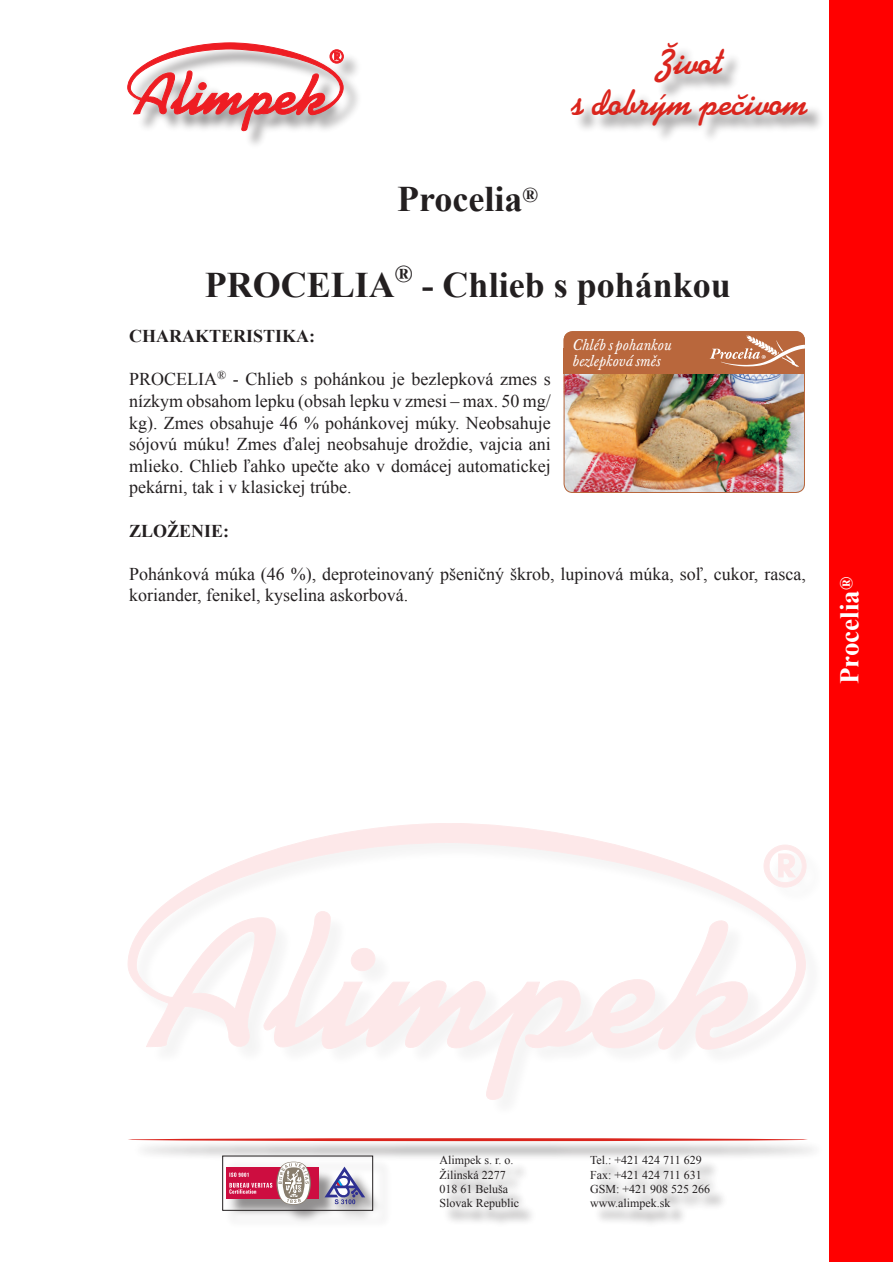
<style>
.page{position:relative;width:893px;height:1263px;background:#fff}
.page>*{position:absolute;margin:0;border:0;box-sizing:border-box;transform-origin:0 0}
.t1{font:700 36px "Times New Roman";color:#231f20}
.t2{font:700 36px "Koala";color:#da251d}
.t3{font:700 27px "Times New Roman";color:#fff}
.t4{font:18px/21.6px "Times New Roman";color:#231f20;text-align:justify}
.t5{font:700 18px "Times New Roman";color:#231f20}
.t6{font:italic 15px/15.9px "J Baskerville Tx N";color:#fff}
.t7{font:12px "Times New Roman";color:#231f20}
</style>
<div class="page">
<svg style="left:128px;top:824px;width:679px;height:276px"></svg>
<svg style="left:764px;top:845px;width:42px;height:42px"></svg>
<div style="left:132px;top:1140px;width:692px;height:21px;background:#231f20;opacity:.75"></div>
<hr style="left:128px;top:1138px;width:680px;height:3px;background:#da251d;border-radius:50%">
<div style="left:129px;top:44px;width:235px;height:107px;background:#231f20;opacity:.5"></div>
<svg style="left:128px;top:43px;width:216px;height:88px"></svg>
<div style="left:829px;top:0;width:63px;height:1261px;background:#f00"></div>
<div style="left:573px;top:45px;width:254px;height:99px;background:#231f20;opacity:.5"></div>
<div style="left:224px;top:1157px;width:168px;height:74px;background:#231f20;opacity:.5"></div>
<div style="left:226px;top:1167px;width:93px;height:32px;background:#cd0d40"></div>
<svg style="left:229px;top:1162px;width:82px;height:43px"></svg>
<svg style="left:324px;top:1166px;width:41px;height:38px"></svg>
<div style="left:442px;top:1158px;width:95px;height:71px;background:#231f20;opacity:.75"></div>
<div style="left:592px;top:1158px;width:136px;height:71px;background:#231f20;opacity:.75"></div>
<img style="left:563px;top:331px;width:242px;height:162px">
<p class="t1" style="left:397px;top:175px;width:142px">Procelia<sup>®</sup></p>
<p class="t2" style="left:657px;top:42px;width:66px">Život</p>
<p class="t2" style="left:572px;top:83px;width:237px">s dobrým pečivom</p>
<p class="t1" style="left:205px;top:260px;width:528px">PROCELIA<sup>®</sup> - Chlieb s pohánkou</p>
<p class="t5" style="left:129px;top:324px;width:188px">CHARAKTERISTIKA:</p>
<p class="t4" style="left:129px;top:368px;width:423px">PROCELIA<sup>®</sup> - Chlieb s pohánkou je bezlepková zmes s nízkym obsahom lepku (obsah lepku v zmesi – max. 50 mg/ kg). Zmes obsahuje 46 % pohánkovej múky. Neobsahuje sójovú múku! Zmes ďalej neobsahuje droždie, vajcia ani mlieko. Chlieb ľahko upečte ako v domácej automatickej pekárni, tak i v klasickej trúbe.</p>
<p class="t5" style="left:129px;top:518px;width:102px">ZLOŽENIE:</p>
<p class="t4" style="left:129px;top:563px;width:678px">Pohánková múka (46 %), deproteinovaný pšeničný škrob, lupinová múka, soľ, cukor, rasca, koriander, fenikel, kyselina askorbová.</p>
<p class="t6" style="left:573px;top:337px;width:100px">Chléb s pohankou bezlepková směs</p>
<p class="t3" style="left:831px;top:684px;width:109px;rotate:-90deg">Procelia<sup>®</sup></p>
<p class="t7" style="left:440px;top:1152px;width:75px">Alimpek s. r. o.</p>
<p class="t7" style="left:440px;top:1166px;width:68px">Žilinská 2277</p>
<p class="t7" style="left:440px;top:1181px;width:70px">018 61 Beluša</p>
<p class="t7" style="left:440px;top:1195px;width:81px">Slovak Republic</p>
<p class="t7" style="left:590px;top:1152px;width:113px">Tel.: +421 424 711 629</p>
<p class="t7" style="left:590px;top:1166px;width:113px">Fax: +421 424 711 631</p>
<p class="t7" style="left:590px;top:1181px;width:122px">GSM: +421 908 525 266</p>
<p class="t7" style="left:590px;top:1195px;width:82px">www.alimpek.sk</p>
</div>
